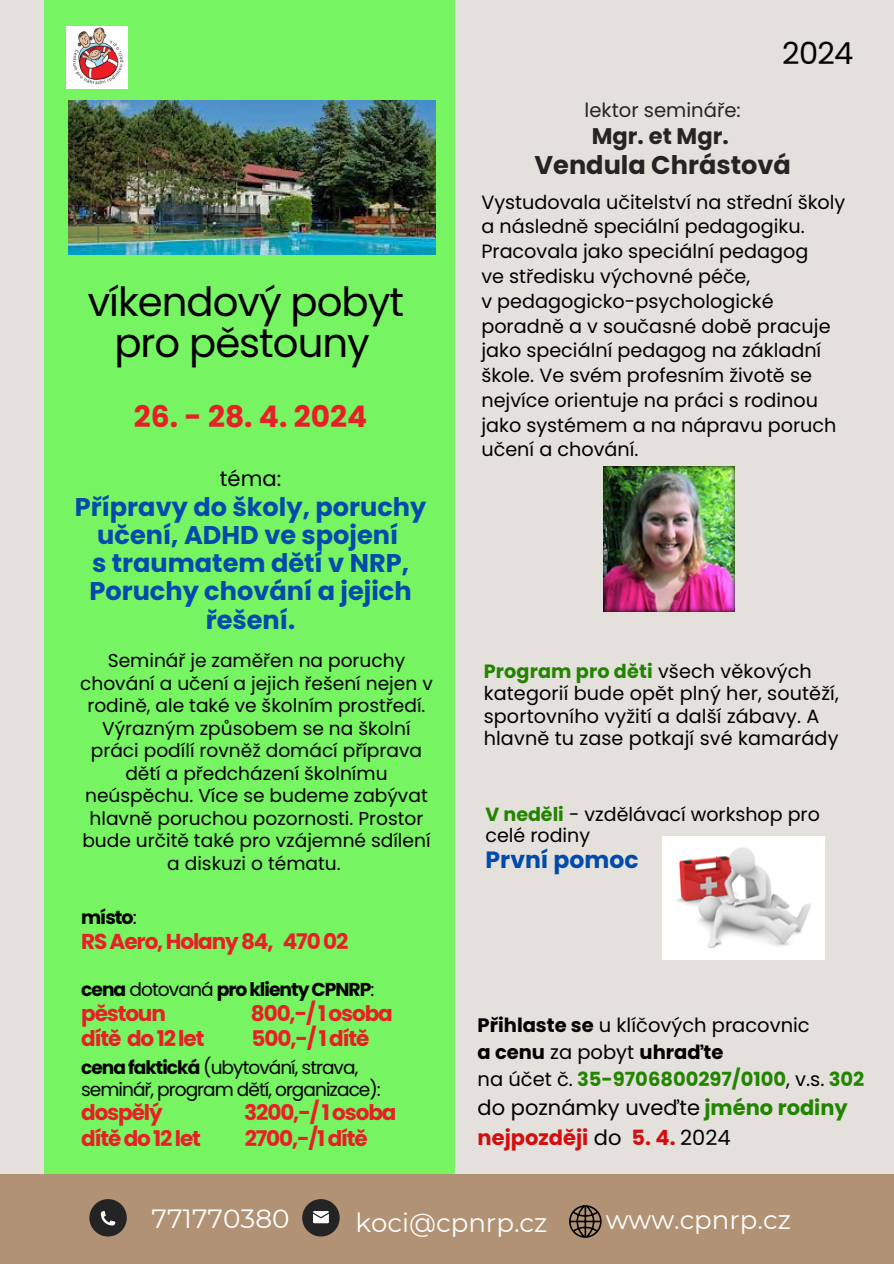
<style>
.page{position:relative;width:894px;height:1264px;background:#fff}
.page>*{position:absolute;margin:0;border:0;box-sizing:border-box;transform-origin:0 0}
.t1{font:40.2px/40.5px "Poppins";letter-spacing:-.025em;color:#000;text-align:center}
.t2{font:30.45px "Poppins";color:#000}
.t3{font:700 29.7px "Poppins";color:#e91f27}
.t4{font:26.25px "Montserrat";color:#fff}
.t5{font:25.95px "Montserrat";color:#fff}
.t6{font:700 25.65px/28.2px "Poppins";color:#004aad;text-align:center}
.t7{font:700 25.65px "Poppins";color:#242424}
.t8{font:700 23.55px "Poppins";color:#004aad}
.t9{font:700 22.65px "Poppins";color:#242424}
.t10{font:700 21.6px "Poppins";letter-spacing:-.05em;color:#e91f27}
.t11{font:21.15px "Poppins";color:#000}
.t12{font:21px "Poppins";color:#000}
.t13{font:700 21px "Poppins";color:#d40e0e}
.t14{font:19.65px "Poppins";color:#242424}
.t15{font:700 19.5px "Poppins";color:#228400}
.t16{font:19.5px "Poppins";color:#000}
.t17{font:700 19.5px "Poppins";color:#000}
.t18{font:19.2px/24.8px "Poppins";color:#000}
.t19{font:19.05px/21.3px "Poppins";color:#000}
.t20{font:700 18.9px "Poppins";letter-spacing:-.05em;color:#000}
.t21{font:18.6px/22.5px "Poppins";color:#000;text-align:center}
.t22{font:18.6px/21.5px "Poppins";letter-spacing:-.05em;color:#000}
.t23{font:700 18.6px "Poppins";letter-spacing:-.05em;color:#000}
.s1{font-weight:400}
.s2{font-weight:700}
.s3{font-weight:700;color:#228400}
.s4{font-weight:400;color:#000}
</style>
<div class="page">
<div style="left:0;top:0;width:893px;height:1263px;background:#e4e1dc"></div>
<div style="left:44px;top:0;width:410px;height:1210px;background:#76f462"></div>
<div style="left:0;top:1174px;width:893px;height:89px;background:#b19275"></div>
<div style="left:89px;top:1199px;width:38px;height:37px;background:#242424;border-radius:50%"></div>
<div style="left:302px;top:1199px;width:37px;height:37px;background:#242424;border-radius:50%"></div>
<svg style="left:101px;top:1211px;width:14px;height:14px"></svg>
<svg style="left:313px;top:1211px;width:15px;height:12px"></svg>
<svg style="left:569px;top:1205px;width:32px;height:32px"></svg>
<img style="left:66px;top:26px;width:61px;height:62px">
<img style="left:603px;top:466px;width:131px;height:145px">
<img style="left:68px;top:100px;width:367px;height:154px">
<img style="left:662px;top:836px;width:162px;height:123px">
<p class="t2" style="left:782px;top:32px;width:73px">2024</p>
<h4 class="t1" style="left:88px;top:282px;width:318px">víkendový pobyt pro pěstouny</h4>
<h4 class="t3" style="left:134px;top:395px;width:235px">26. - 28. 4. 2024</h4>
<p class="t11" style="left:220px;top:463px;width:63px">téma:</p>
<p class="t6" style="left:75px;top:493px;width:353px">Přípravy do školy, poruchy učení, ADHD ve spojení<br>s traumatem dětí v NRP,<br>Poruchy chování a jejich řešení.</p>
<h6 class="t21" style="left:80px;top:649px;width:354px">Seminář je zaměřen na poruchy chování a učení a jejich řešení nejen v rodině, ale také ve školním prostředí.<br>Výrazným způsobem se na školní práci podílí rovněž domácí příprava dětí a předcházení školnímu neúspěchu. Více se budeme zabývat hlavně poruchou pozornosti. Prostor bude určitě také pro vzájemné sdílení a diskuzi o tématu.</h6>
<p class="t20" style="left:81px;top:904px;width:57px">místo<span class="s1">:</span></p>
<p class="t10" style="left:81px;top:926px;width:268px">RS Aero, Holany 84, 470 02</p>
<p class="t23" style="left:81px;top:976px;width:295px">cena <span class="s1">dotovaná</span> pro klienty CPNRP<span class="s1">:</span></p>
<p class="t10" style="left:81px;top:998px;width:86px">pěstoun</p>
<p class="t10" style="left:251px;top:998px;width:143px">800,-/ 1 osoba</p>
<p class="t10" style="left:81px;top:1023px;width:125px">dítě do 12 let</p>
<p class="t10" style="left:251px;top:1023px;width:119px">500,-/ 1 dítě</p>
<p class="t22" style="left:81px;top:1056px;width:301px"><span class="s2">cena faktická</span> (ubytování, strava, seminář, program dětí, organizace):</p>
<p class="t10" style="left:81px;top:1097px;width:83px">dospělý</p>
<p class="t10" style="left:244px;top:1097px;width:154px">3200,-/ 1 osoba</p>
<p class="t10" style="left:81px;top:1122px;width:121px">dítě do 12 let</p>
<p class="t10" style="left:245px;top:1122px;width:125px">2700,-/1 dítě</p>
<h6 class="t14" style="left:584px;top:96px;width:157px">lektor semináře:</h6>
<h6 class="t9" style="left:591px;top:120px;width:138px">Mgr. et Mgr.</h6>
<h6 class="t7" style="left:534px;top:147px;width:258px">Vendula Chrástová</h6>
<h3 class="t18" style="left:481px;top:190px;width:365px">Vystudovala učitelství na střední školy a následně speciální pedagogiku.<br>Pracovala jako speciální pedagog</h3>
<h4 class="t18" style="left:481px;top:264px;width:270px">ve středisku výchovné péče,</h4>
<p class="t18" style="left:481px;top:289px;width:356px">v pedagogicko-psychologické poradně a v současné době pracuje jako speciální pedagog na základní škole. Ve svém profesním životě se nejvíce orientuje na práci s rodinou jako systémem a na nápravu poruch učení a chování.</p>
<p class="t18" style="left:483px;top:659px;width:356px;line-height:22.5px"><span class="s3">Program pro děti</span> všech věkových kategorií bude opět plný her, soutěží, sportovního vyžití a další zábavy. A hlavně tu zase potkají své kamarády</p>
<h4 class="t19" style="left:485px;top:803px;width:335px"><span class="s3">V neděli</span> - vzdělávací workshop pro celé rodiny</h4>
<p class="t8" style="left:485px;top:843px;width:154px">První pomoc</p>
<p class="t16" style="left:477px;top:1011px;width:333px"><span class="s2">Přihlaste se</span> u klíčových pracovnic</p>
<h5 class="t17" style="left:477px;top:1038px;width:247px">a cenu <span class="s1">za pobyt</span> uhraďte</h5>
<p class="t15" style="left:477px;top:1065px;width:388px"><span class="s4">na účet č.</span> 35-9706800297/0100<span class="s4">, v.s.</span> 302</p>
<p class="t12" style="left:477px;top:1093px;width:371px">do poznámky uveďte <span class="s3">jméno rodiny</span></p>
<p class="t13" style="left:477px;top:1122px;width:254px">nejpozději <span class="s4">do</span> 5. 4. <span class="s4">2024</span></p>
<p class="t4" style="left:151px;top:1202px;width:139px">771770380</p>
<p class="t5" style="left:355px;top:1207px;width:193px">koci@cpnrp.cz</p>
<p class="t5" style="left:605px;top:1203px;width:187px">www.cpnrp.cz</p>
</div>
